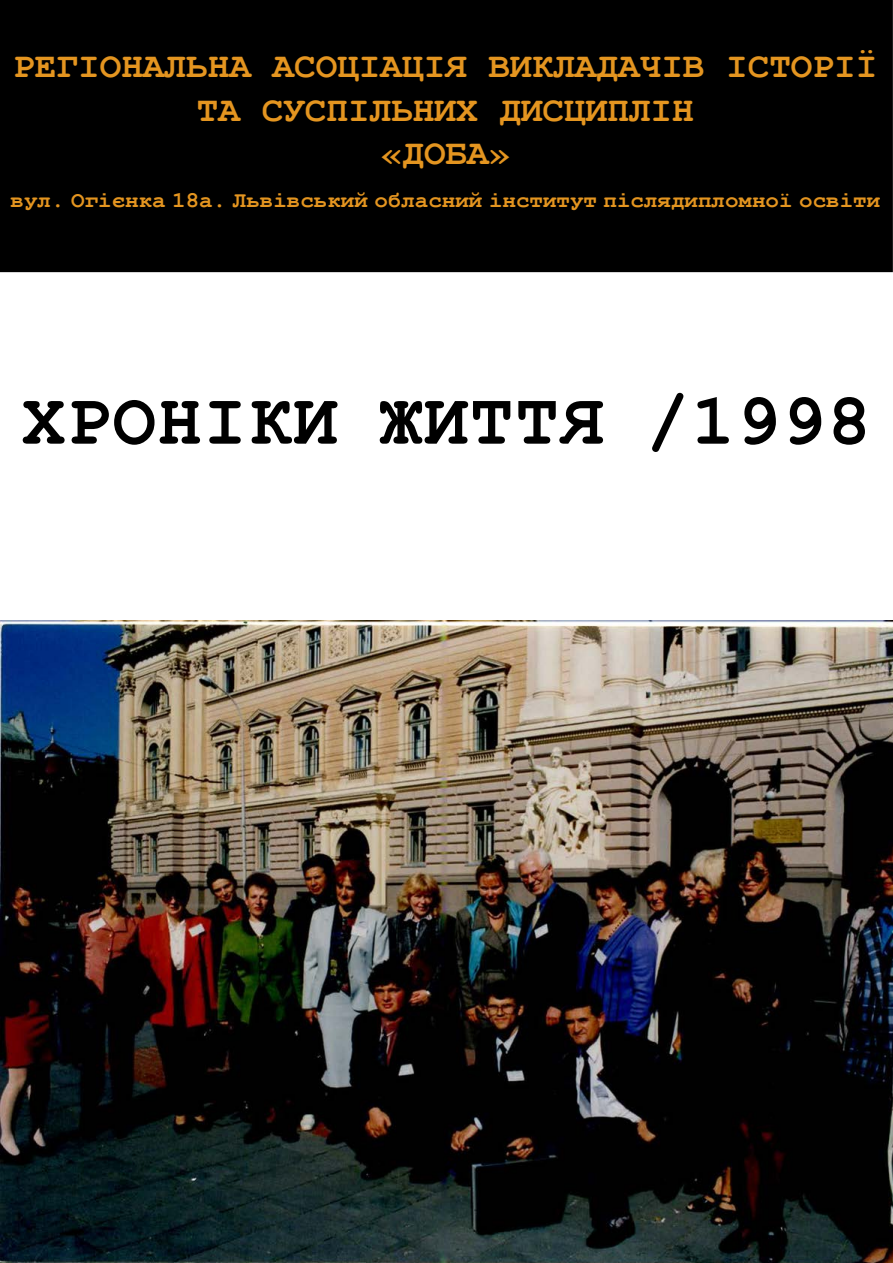
<style>
.page{position:relative;width:893px;height:1263px;background:#fff}
.page>*{position:absolute;margin:0;border:0;box-sizing:border-box;transform-origin:0 0}
.t1{font:700 72px "Courier New";letter-spacing:.03em;color:#000}
.t2{font:700 36px/43.2px "Courier New";color:#e49520;text-align:center}
.t3{font:700 22.5px "Courier New";color:#e49520}
</style>
<div class="page">
<div style="left:1px;top:1px;width:891px;height:270px;background:#000"></div>
<div style="left:0;top:0;width:893px;height:272px;border:2px solid #000"></div>
<img style="left:0;top:621px;width:893px;height:642px">
<p class="t2" style="left:13px;top:43px;width:866px">РЕГІОНАЛЬНА АСОЦІАЦІЯ ВИКЛАДАЧІВ ІСТОРІЇ<br>ТА СУСПІЛЬНИХ ДИСЦИПЛІН<br>«ДОБА»</p>
<p class="t3" style="left:11px;top:186px;width:871px">вул. Огієнка 18а. Львівський обласний інститут післядипломної освіти</p>
<h1 class="t1" style="left:22px;top:377px;width:850px">ХРОНІКИ ЖИТТЯ /1998</h1>
</div>
